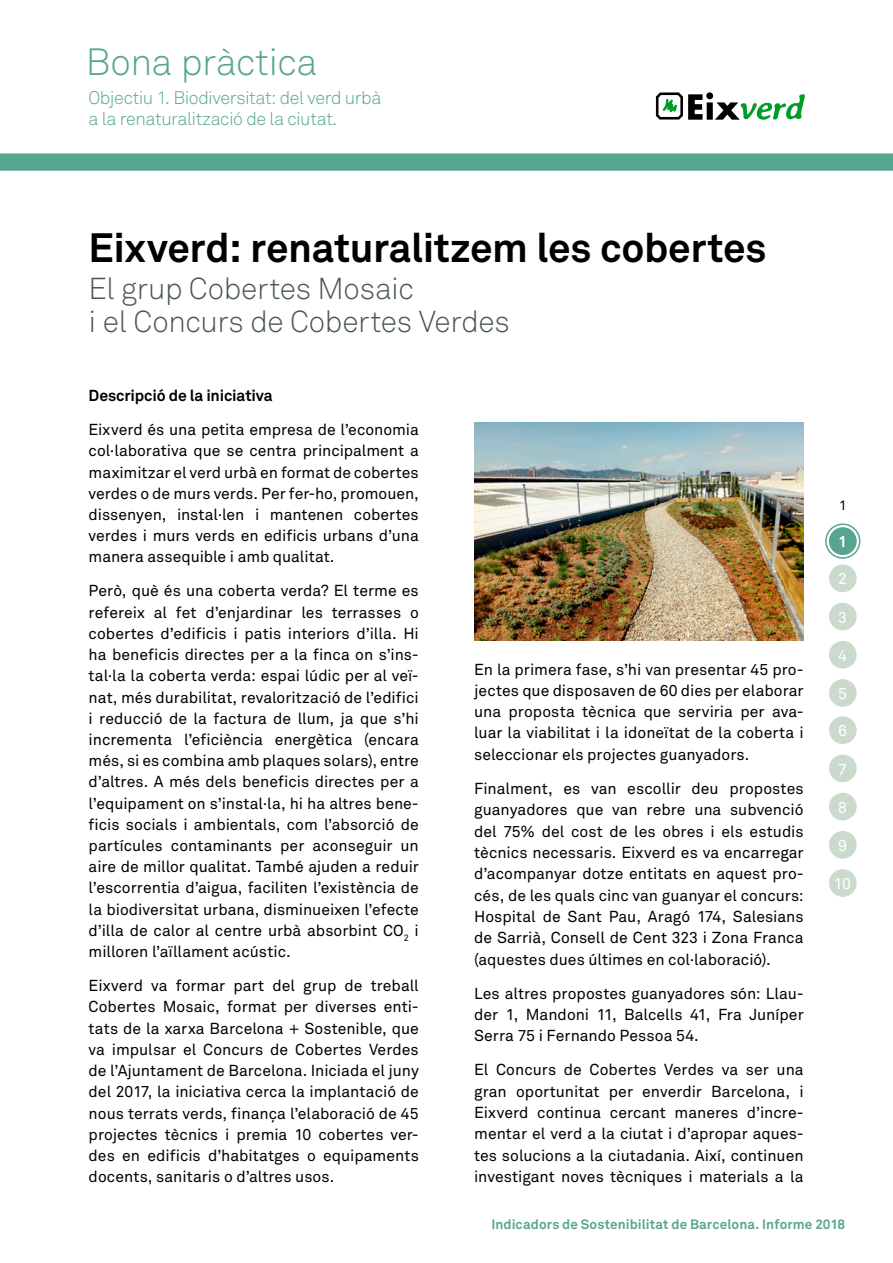
<style>
.page{position:relative;width:893px;height:1263px;background:#fff}
.page>*{position:absolute;margin:0;border:0;box-sizing:border-box;transform-origin:0 0}
.t1{font:700 40.5px "Akkurat Pro";letter-spacing:-.01em;color:#000}
.t2{font:37.5px "Akkurat Light Pro";letter-spacing:-.015em;color:#57a590}
.t3{font:30px/33px "Akkurat Light Pro";letter-spacing:-.01em;color:#4c5759}
.t4{font:18px/21px "Akkurat Light Pro";letter-spacing:-.025em;color:#57a590}
.t5{font:15.75px/21.1px "Akkurat Pro";color:#000;text-align:justify}
.t6{font:700 15.75px "Akkurat Pro";letter-spacing:-.01em;color:#000}
.t7{font:15.75px "Akkurat Pro";color:#fff}
.t8{font:700 15.75px "Akkurat Pro";color:#fff}
.t9{font:700 13.5px "Akkurat Pro";letter-spacing:.01em;color:#57a590}
.t10{font:13.5px "Akkurat Pro";color:#000}
</style>
<div class="page">
<div style="left:0;top:153px;width:893px;height:18px;background:#57a590"></div>
<div style="left:829px;top:679px;width:28px;height:28px;background:#cadbcd;border-radius:50%"></div>
<div style="left:829px;top:564px;width:28px;height:28px;background:#cadbcd;border-radius:50%"></div>
<div style="left:829px;top:716px;width:28px;height:28px;background:#cadbcd;border-radius:50%"></div>
<div style="left:829px;top:603px;width:28px;height:27px;background:#cadbcd;border-radius:50%"></div>
<div style="left:829px;top:754px;width:28px;height:28px;background:#cadbcd;border-radius:50%"></div>
<div style="left:829px;top:831px;width:28px;height:28px;background:#cadbcd;border-radius:50%"></div>
<div style="left:829px;top:641px;width:28px;height:28px;background:#cadbcd;border-radius:50%"></div>
<div style="left:829px;top:793px;width:28px;height:27px;background:#cadbcd;border-radius:50%"></div>
<div style="left:829px;top:869px;width:28px;height:28px;background:#cadbcd;border-radius:50%"></div>
<div style="left:829px;top:527px;width:28px;height:28px;background:#57a590;border-radius:50%"></div>
<div style="left:825px;top:523px;width:35px;height:36px;border:2px solid #57a590;border-radius:50%"></div>
<img style="left:474px;top:423px;width:330px;height:218px">
<svg style="left:656px;top:92px;width:149px;height:28px"></svg>
<h2 class="t2" style="left:86px;top:40px;width:233px">Bona pràctica</h2>
<p class="t4" style="left:88px;top:88px;width:295px">Objectiu 1. Biodiversitat: del verd urbà a la renaturalització de la ciutat.</p>
<h1 class="t1" style="left:89px;top:222px;width:679px">Eixverd: renaturalitzem les cobertes</h1>
<h3 class="t3" style="left:89px;top:273px;width:423px">El grup Cobertes Mosaic<br>i el Concurs de Cobertes Verdes</h3>
<p class="t6" style="left:89px;top:386px;width:186px">Descripció de la iniciativa</p>
<p class="t5" style="left:89px;top:419px;width:332px">Eixverd és una petita empresa de l’economia col·laborativa que se centra principalment a maximitzar el verd urbà en format de cobertes verdes o de murs verds. Per fer-ho, promouen, dissenyen, instal·len i mantenen cobertes verdes i murs verds en edificis urbans d’una manera assequible i amb qualitat.</p>
<p class="t5" style="left:89px;top:581px;width:332px">Però, què és una coberta verda? El terme es refereix al fet d’enjardinar les terrasses o cobertes d’edificis i patis interiors d’illa. Hi ha beneficis directes per a la finca on s’ins&shy;tal·la la coberta verda: espai lúdic per al veï&shy;nat, més durabilitat, revalorització de l’edifici i reducció de la factura de llum, ja que s’hi incrementa l’eficiència energètica (encara més, si es combina amb plaques solars), entre d’altres. A més dels beneficis directes per a l’equipament on s’instal·la, hi ha altres bene&shy;ficis socials i ambientals, com l’absorció de partícules contaminants per aconseguir un aire de millor qualitat. També ajuden a reduir l’escorrentia d’aigua, faciliten l’existència de la biodiversitat urbana, disminueixen l’efecte d’illa de calor al centre urbà absorbint CO<sub>2</sub> i milloren l’aïllament acústic.</p>
<p class="t5" style="left:89px;top:975px;width:332px">Eixverd va formar part del grup de treball Cobertes Mosaic, format per diverses enti&shy;tats de la xarxa Barcelona + Sostenible, que va impulsar el Concurs de Cobertes Verdes de l’Ajuntament de Barcelona. Iniciada el juny del 2017, la iniciativa cerca la implantació de nous terrats verds, finança l’elaboració de 45 projectes tècnics i premia 10 cobertes ver&shy;des en edificis d’habitatges o equipaments docents, sanitaris o d’altres usos.</p>
<p class="t5" style="left:474px;top:659px;width:331px">En la primera fase, s’hi van presentar 45 pro&shy;jectes que disposaven de 60 dies per elaborar una proposta tècnica que serviria per ava&shy;luar la viabilitat i la idoneïtat de la coberta i seleccionar els projectes guanyadors.</p>
<p class="t5" style="left:474px;top:778px;width:331px">Finalment, es van escollir deu propostes guanyadores que van rebre una subvenció del 75% del cost de les obres i els estudis tècnics necessaris. Eixverd es va encarregar d’acompanyar dotze entitats en aquest pro&shy;cés, de les quals cinc van guanyar el concurs:<br>Hospital de Sant Pau, Aragó 174, Salesians de Sarrià, Consell de Cent 323 i Zona Franca (aquestes dues últimes en col·laboració).</p>
<p class="t5" style="left:474px;top:983px;width:331px">Les altres propostes guanyadores són: Llau&shy;der 1, Mandoni 11, Balcells 41, Fra Juníper Serra 75 i Fernando Pessoa 54.</p>
<p class="t5" style="left:474px;top:1060px;width:331px">El Concurs de Cobertes Verdes va ser una gran oportunitat per enverdir Barcelona, i Eixverd continua cercant maneres d’incre&shy;mentar el verd a la ciutat i d’apropar aques&shy;tes solucions a la ciutadania. Així, continuen investigant noves tècniques i materials a la</p>
<p class="t10" style="left:839px;top:498px;width:9px">1</p>
<p class="t8" style="left:838px;top:532px;width:10px">1</p>
<p class="t7" style="left:838px;top:570px;width:10px">2</p>
<p class="t7" style="left:838px;top:608px;width:10px">3</p>
<p class="t7" style="left:838px;top:646px;width:10px">4</p>
<p class="t7" style="left:838px;top:684px;width:10px">5</p>
<p class="t7" style="left:838px;top:722px;width:10px">6</p>
<p class="t7" style="left:838px;top:760px;width:10px">7</p>
<p class="t7" style="left:838px;top:798px;width:10px">8</p>
<p class="t7" style="left:838px;top:836px;width:10px">9</p>
<p class="t7" style="left:834px;top:874px;width:18px">10</p>
<p class="t9" style="left:491px;top:1216px;width:355px">Indicadors de Sostenibilitat de Barcelona. Informe 2018</p>
</div>
